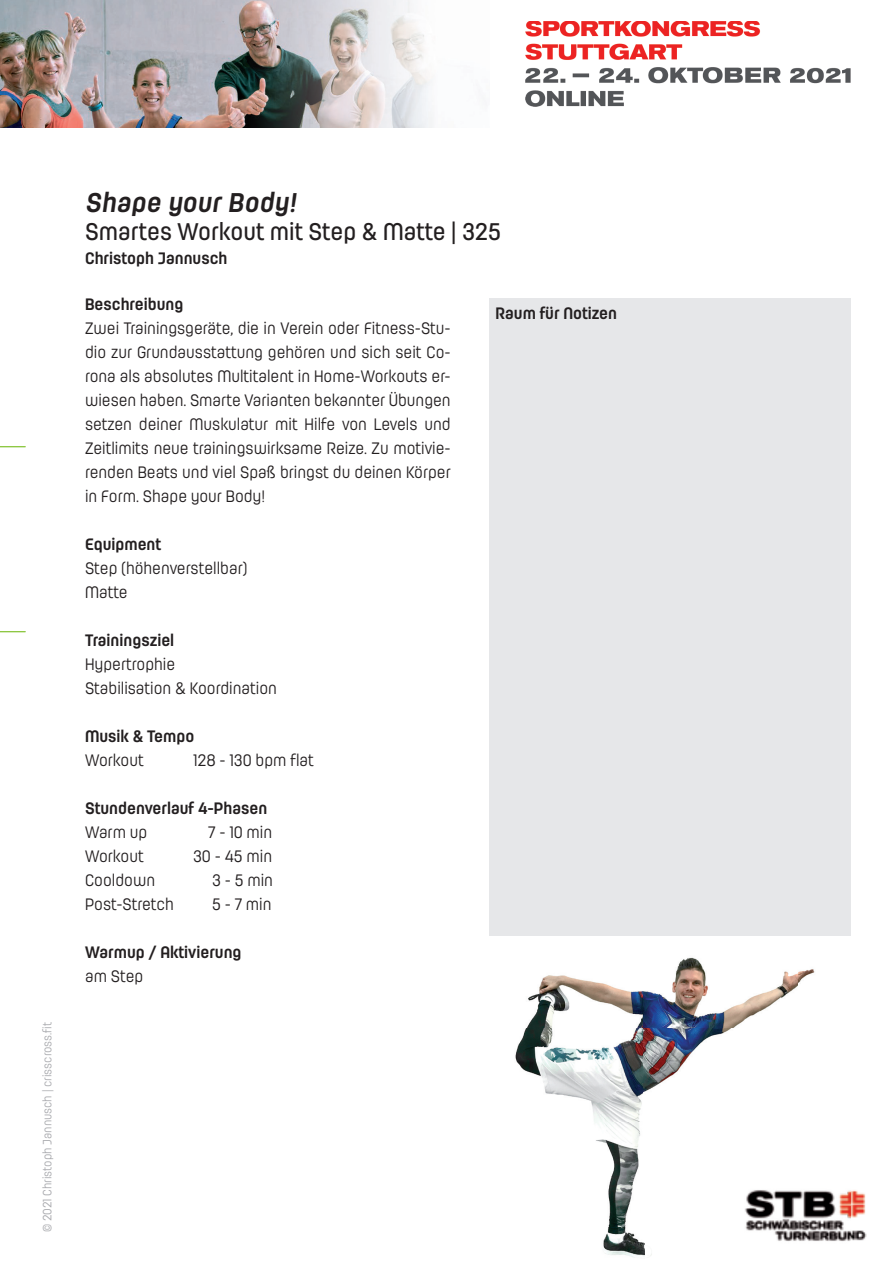
<style>
.page{position:relative;width:893px;height:1263px;background:#fff}
.page>*{position:absolute;margin:0;border:0;box-sizing:border-box;transform-origin:0 0}
.t1{font:italic 700 27px "Moderna Condensed";letter-spacing:.025em;color:#231f20}
.t2{font:500 24px "Moderna Condensed";color:#231f20}
.t3{font:300 16.5px/24px "Moderna Condensed";color:#231f20}
.t4{font:700 16.5px "Moderna Condensed";color:#231f20}
.t5{font:300 12px "Moderna Condensed";color:#a8a9ad}
</style>
<div class="page">
<img style="left:0;top:0;width:433px;height:128px">
<img style="left:526px;top:21px;width:324px;height:85px">
<svg style="left:0;top:446px;width:26px;height:1px"></svg>
<svg style="left:0;top:631px;width:26px;height:1px"></svg>
<img style="left:747px;top:1190px;width:120px;height:52px">
<img style="left:489px;top:935px;width:310px;height:187px">
<img style="left:799px;top:935px;width:51px;height:48px">
<img style="left:595px;top:1122px;width:152px;height:136px">
<div style="left:489px;top:298px;width:361px;height:637px;background:#e6e7e9"></div>
<p class="t5" style="left:38px;top:1232px;width:212px;rotate:-90deg">© 2021 Christoph Jannusch | crisscross.fit</p>
<h1 class="t1" style="left:85px;top:181px;width:212px">Shape your Body!</h1>
<h2 class="t2" style="left:85px;top:213px;width:417px">Smartes Workout mit Step &amp; Matte | 325</h2>
<p class="t4" style="left:85px;top:246px;width:144px">Christoph Jannusch</p>
<p class="t4" style="left:85px;top:291px;width:100px">Beschreibung</p>
<p class="t3" style="left:85px;top:317px;width:367px;text-align:justify">Zwei Trainingsgeräte, die in Verein oder Fitness-Stu&shy;dio zur Grundausstattung gehören und sich seit Co&shy;rona als absolutes Multitalent in Home-Workouts er&shy;wiesen haben. Smarte Varianten bekannter Übungen setzen deiner Muskulatur mit Hilfe von Levels und Zeitlimits neue trainingswirksame Reize. Zu motivie&shy;renden Beats und viel Spaß bringst du deinen Körper in Form. Shape your Body!</p>
<p class="t4" style="left:85px;top:532px;width:78px">Equipment</p>
<p class="t3" style="left:85px;top:557px;width:164px">Step (höhenverstellbar)<br>Matte</p>
<p class="t4" style="left:85px;top:628px;width:91px">Trainingsziel</p>
<p class="t3" style="left:85px;top:653px;width:193px">Hypertrophie<br>Stabilisation &amp; Koordination</p>
<p class="t4" style="left:85px;top:724px;width:111px">Musik &amp; Tempo</p>
<p class="t3" style="left:85px;top:749px;width:60px">Workout</p>
<p class="t3" style="left:193px;top:749px;width:122px">128 - 130 bpm flat</p>
<p class="t4" style="left:85px;top:796px;width:184px">Stundenverlauf 4-Phasen</p>
<p class="t3" style="left:85px;top:821px;width:64px">Warm up</p>
<p class="t3" style="left:208px;top:821px;width:66px">7 - 10 min</p>
<p class="t3" style="left:85px;top:845px;width:60px">Workout</p>
<p class="t3" style="left:193px;top:845px;width:81px">30 - 45 min</p>
<p class="t3" style="left:85px;top:869px;width:72px">Cooldown</p>
<p class="t3" style="left:212px;top:869px;width:63px">3 - 5 min</p>
<p class="t3" style="left:85px;top:893px;width:90px">Post-Stretch</p>
<p class="t3" style="left:212px;top:893px;width:61px">5 - 7 min</p>
<p class="t4" style="left:85px;top:940px;width:158px">Warmup / Aktivierung</p>
<p class="t3" style="left:85px;top:965px;width:60px">am Step</p>
<p class="t4" style="left:495px;top:300px;width:123px">Raum für Notizen</p>
</div>
